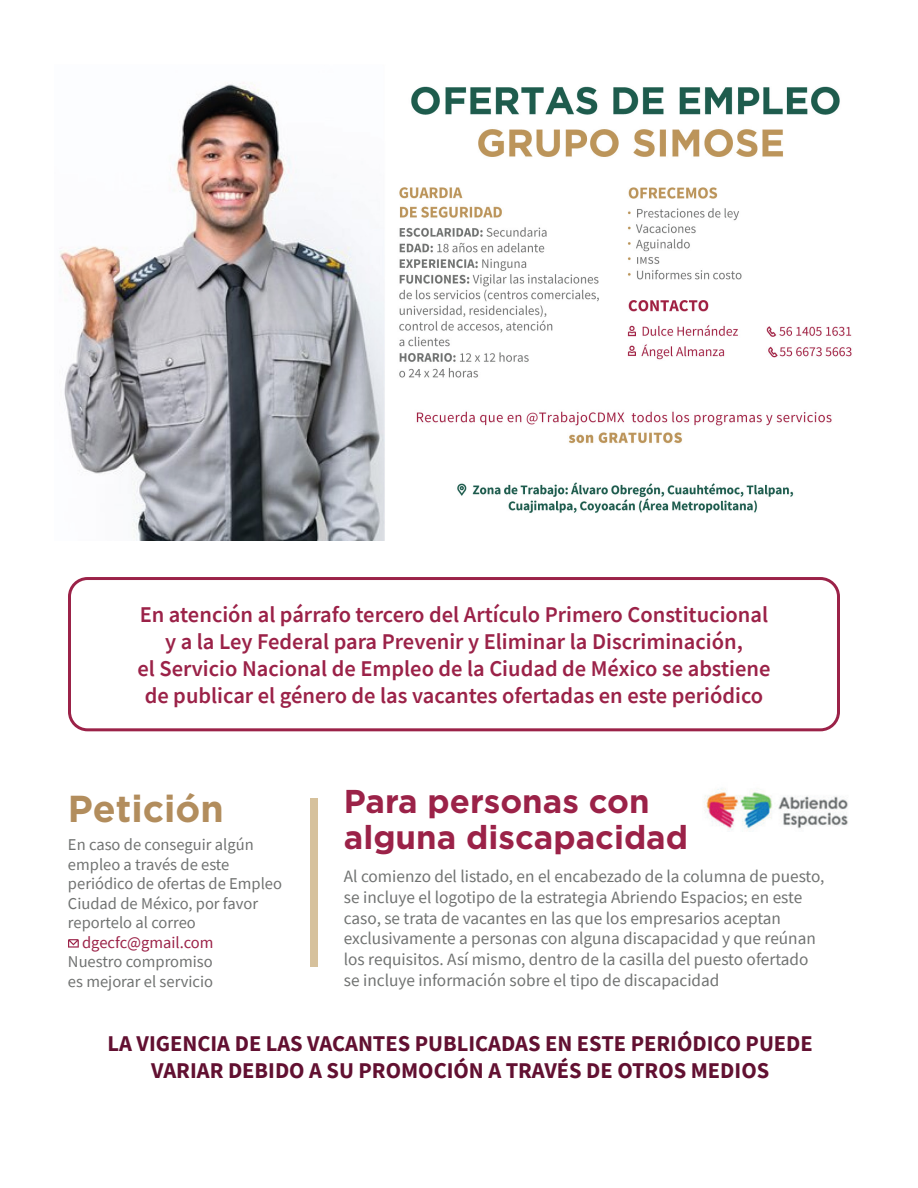
<style>
.page{position:relative;width:918px;height:1188px;background:#fff}
.page>*{position:absolute;margin:0;border:0;box-sizing:border-box;transform-origin:0 0}
.t1{font:700 37.5px "Gotham";color:#b28d5d}
.t2{font:700 33px "Gotham";color:#9b2248}
.t3{font:600 22.5px "Source Sans Pro";color:#9b2248}
.t4{font:700 22.5px "Source Sans Pro";color:#621031}
.t5{font:17.25px/20.7px "Source Sans Pro";color:#707271}
.t6{font:16.5px/19.5px "Source Sans Pro";color:#707271}
.t7{font:16.5px "Source Sans Pro";color:#9b2248}
</style>
<div class="page">
<svg style="left:68px;top:577px;width:772px;height:154px"></svg>
<div style="left:311px;top:799px;width:7px;height:168px;background:#d6c19c"></div>
<img style="left:704px;top:788px;width:144px;height:44px">
<svg style="left:68px;top:939px;width:11px;height:9px"></svg>
<img style="left:59px;top:82px;width:793px;height:458px">
<p class="t3" style="left:140px;top:600px;width:630px">En atención al párrafo tercero del Artículo Primero Constitucional</p>
<p class="t3" style="left:165px;top:627px;width:579px">y a la Ley Federal para Prevenir y Eliminar la Discriminación,</p>
<p class="t3" style="left:137px;top:654px;width:635px">el Servicio Nacional de Empleo de la Ciudad de México se abstiene</p>
<p class="t3" style="left:145px;top:681px;width:620px">de publicar el género de las vacantes ofertadas en este periódico</p>
<p class="t1" style="left:68px;top:787px;width:157px">Petición</p>
<p class="t6" style="left:68px;top:835px;width:216px">En caso de conseguir algún empleo a través de este periódico de ofertas de Empleo<br>Ciudad de México, por favor reportelo al correo</p>
<p class="t7" style="left:82px;top:932px;width:133px">dgecfc@gmail.com</p>
<p class="t6" style="left:68px;top:952px;width:146px">Nuestro compromiso</p>
<p class="t6" style="left:68px;top:971px;width:147px">es mejorar el servicio</p>
<p class="t2" style="left:344px;top:782px;width:307px">Para personas con</p>
<p class="t2" style="left:344px;top:818px;width:346px">alguna discapacidad</p>
<p class="t5" style="left:344px;top:866px;width:482px">Al comienzo del listado, en el encabezado de la columna de puesto,</p>
<p class="t5" style="left:344px;top:887px;width:473px">se incluye el logotipo de la estrategia Abriendo Espacios; en este caso, se trata de vacantes en las que los empresarios aceptan exclusivamente a personas con alguna discapacidad y que reúnan</p>
<p class="t5" style="left:344px;top:949px;width:466px">los requisitos. Así mismo, dentro de la casilla del puesto ofertado</p>
<p class="t5" style="left:344px;top:970px;width:377px">se incluye información sobre el tipo de discapacidad</p>
<p class="t4" style="left:108px;top:1028px;width:707px">LA VIGENCIA DE LAS VACANTES PUBLICADAS EN ESTE PERIÓDICO PUEDE</p>
<p class="t4" style="left:151px;top:1055px;width:620px">VARIAR DEBIDO A SU PROMOCIÓN A TRAVÉS DE OTROS MEDIOS</p>
</div>
